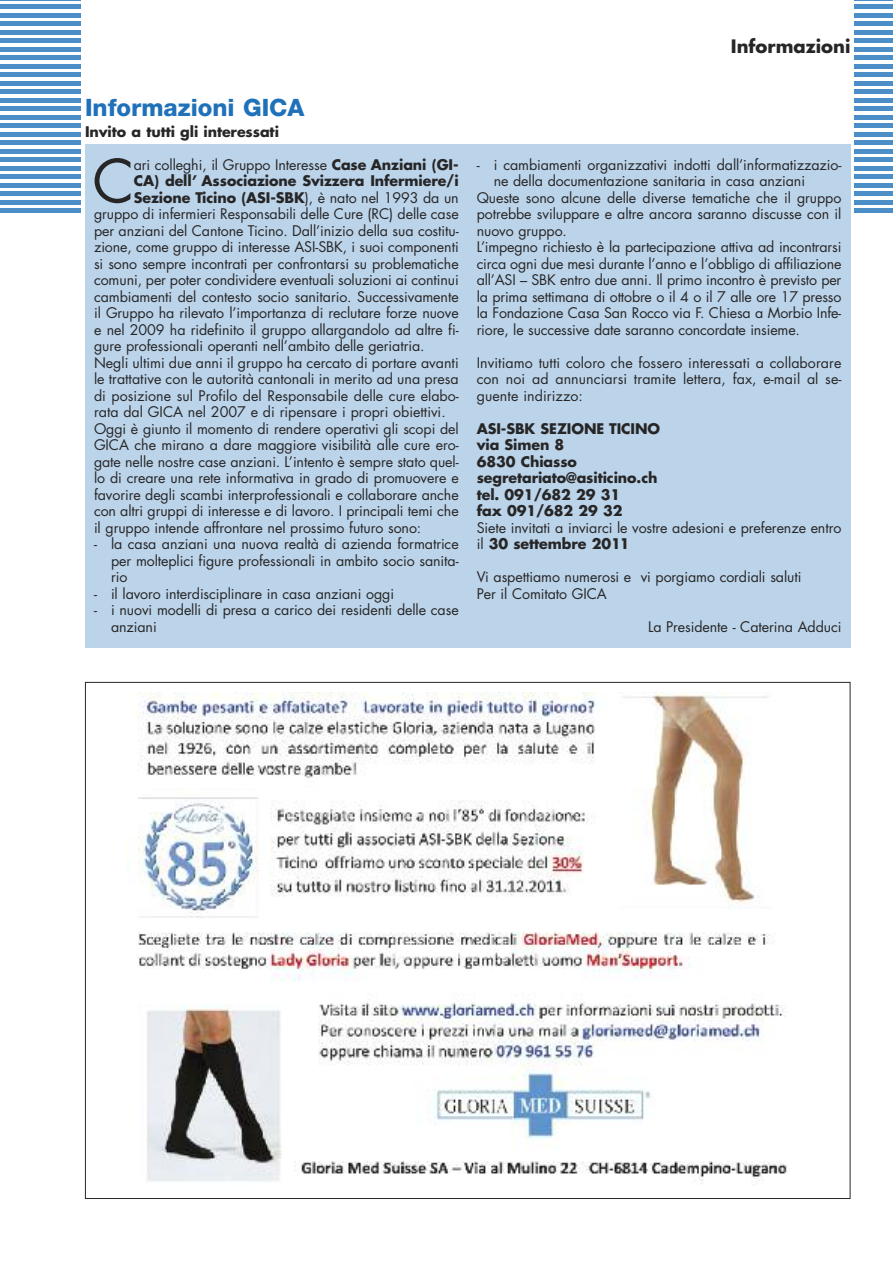
<style>
.page{position:relative;width:893px;height:1263px;background:#fff}
.page>*{position:absolute;margin:0;border:0;box-sizing:border-box;transform-origin:0 0}
.t1{font:58.05px "Futura";color:#272627}
.t2{font:800 24px "Helvetica Neue";color:#1f71b9}
.t3{font:700 18px "Futura";color:#272627}
.t4{font:14.25px/16.5px "Futura";letter-spacing:-.005em;color:#272627}
.t5{font:700 14.25px/16.5px "Futura";letter-spacing:-.005em;color:#272627}
.s1{font-weight:700}
.s2{font-weight:400}
</style>
<div class="page">
<hr style="left:855px;top:209px;width:38px;height:4px;background:#4c8ec7">
<hr style="left:855px;top:200px;width:38px;height:4px;background:#4c8ec7">
<hr style="left:855px;top:192px;width:38px;height:4px;background:#4c8ec7">
<hr style="left:855px;top:183px;width:38px;height:4px;background:#4c8ec7">
<hr style="left:855px;top:175px;width:38px;height:4px;background:#4c8ec7">
<hr style="left:855px;top:166px;width:38px;height:4px;background:#4c8ec7">
<hr style="left:855px;top:158px;width:38px;height:4px;background:#4c8ec7">
<hr style="left:855px;top:149px;width:38px;height:4px;background:#4c8ec7">
<hr style="left:855px;top:141px;width:38px;height:4px;background:#4c8ec7">
<hr style="left:855px;top:132px;width:38px;height:4px;background:#4c8ec7">
<hr style="left:855px;top:124px;width:38px;height:4px;background:#4c8ec7">
<hr style="left:855px;top:115px;width:38px;height:4px;background:#4c8ec7">
<hr style="left:855px;top:107px;width:38px;height:4px;background:#4c8ec7">
<hr style="left:855px;top:98px;width:38px;height:4px;background:#4c8ec7">
<hr style="left:855px;top:90px;width:38px;height:4px;background:#4c8ec7">
<hr style="left:855px;top:81px;width:38px;height:4px;background:#4c8ec7">
<hr style="left:855px;top:73px;width:38px;height:4px;background:#4c8ec7">
<hr style="left:855px;top:64px;width:38px;height:4px;background:#4c8ec7">
<hr style="left:855px;top:56px;width:38px;height:4px;background:#4c8ec7">
<hr style="left:855px;top:47px;width:38px;height:4px;background:#4c8ec7">
<hr style="left:855px;top:39px;width:38px;height:4px;background:#4c8ec7">
<hr style="left:855px;top:30px;width:38px;height:4px;background:#4c8ec7">
<div style="left:855px;top:21px;width:38px;height:5px;background:#4c8ec7"></div>
<hr style="left:855px;top:13px;width:38px;height:4px;background:#4c8ec7">
<div style="left:855px;top:4px;width:38px;height:5px;background:#4c8ec7"></div>
<hr style="left:855px;top:0;width:38px;height:1px;background:#4c8ec7">
<hr style="left:0;top:209px;width:81px;height:4px;background:#4c8ec7">
<hr style="left:0;top:200px;width:81px;height:4px;background:#4c8ec7">
<hr style="left:0;top:192px;width:81px;height:4px;background:#4c8ec7">
<hr style="left:0;top:183px;width:81px;height:4px;background:#4c8ec7">
<hr style="left:0;top:175px;width:81px;height:4px;background:#4c8ec7">
<hr style="left:0;top:166px;width:81px;height:4px;background:#4c8ec7">
<hr style="left:0;top:158px;width:81px;height:4px;background:#4c8ec7">
<hr style="left:0;top:149px;width:81px;height:4px;background:#4c8ec7">
<hr style="left:0;top:141px;width:81px;height:4px;background:#4c8ec7">
<hr style="left:0;top:132px;width:81px;height:4px;background:#4c8ec7">
<hr style="left:0;top:124px;width:81px;height:4px;background:#4c8ec7">
<hr style="left:0;top:115px;width:81px;height:4px;background:#4c8ec7">
<hr style="left:0;top:107px;width:81px;height:4px;background:#4c8ec7">
<hr style="left:0;top:98px;width:81px;height:4px;background:#4c8ec7">
<hr style="left:0;top:90px;width:81px;height:4px;background:#4c8ec7">
<hr style="left:0;top:81px;width:81px;height:4px;background:#4c8ec7">
<hr style="left:0;top:73px;width:81px;height:4px;background:#4c8ec7">
<hr style="left:0;top:64px;width:81px;height:4px;background:#4c8ec7">
<hr style="left:0;top:56px;width:81px;height:4px;background:#4c8ec7">
<hr style="left:0;top:47px;width:81px;height:4px;background:#4c8ec7">
<hr style="left:0;top:39px;width:81px;height:4px;background:#4c8ec7">
<hr style="left:0;top:30px;width:81px;height:4px;background:#4c8ec7">
<div style="left:0;top:21px;width:81px;height:5px;background:#4c8ec7"></div>
<hr style="left:0;top:13px;width:81px;height:4px;background:#4c8ec7">
<div style="left:0;top:4px;width:81px;height:5px;background:#4c8ec7"></div>
<hr style="left:0;top:0;width:81px;height:1px;background:#4c8ec7">
<img style="left:126px;top:693px;width:662px;height:492px">
<div style="left:85px;top:144px;width:765px;height:504px;background:#bcd4ea"></div>
<p class="t3" style="left:731px;top:38px;width:121px">Informazioni</p>
<h2 class="t2" style="left:85px;top:99px;width:221px">Informazioni GICA</h2>
<p class="t5" style="left:85px;top:124px;width:195px">Invito a tutti gli interessati</p>
<h1 class="t1" style="left:93px;top:155px;width:43px">C</h1>
<p class="t4" style="left:134px;top:157px;width:326px">ari colleghi, il Gruppo Interesse <span class="s1">Case Anziani (GI-</span></p>
<p class="t5" style="left:134px;top:174px;width:326px">CA) dell’ Associazione Svizzera Infermiere/i</p>
<p class="t5" style="left:134px;top:190px;width:326px">Sezione Ticino (ASI-SBK<span class="s2">), è nato nel 1993 da un</span></p>
<p class="t4" style="left:94px;top:207px;width:366px">gruppo di infermieri Responsabili delle Cure (RC) delle case</p>
<p class="t4" style="left:94px;top:223px;width:366px">per anziani del Cantone Ticino. Dall’inizio della sua costitu-</p>
<p class="t4" style="left:94px;top:240px;width:366px">zione, come gruppo di interesse ASI-SBK, i suoi componenti</p>
<p class="t4" style="left:94px;top:256px;width:366px">si sono sempre incontrati per confrontarsi su problematiche</p>
<p class="t4" style="left:94px;top:273px;width:366px">comuni, per poter condividere eventuali soluzioni ai continui</p>
<p class="t4" style="left:94px;top:289px;width:366px">cambiamenti del contesto socio sanitario. Successivamente</p>
<p class="t4" style="left:94px;top:306px;width:366px">il Gruppo ha rilevato l’importanza di reclutare forze nuove</p>
<p class="t4" style="left:94px;top:322px;width:366px">e nel 2009 ha ridefinito il gruppo allargandolo ad altre fi-</p>
<p class="t4" style="left:94px;top:339px;width:332px">gure professionali operanti nell’ambito delle geriatria.</p>
<p class="t4" style="left:94px;top:355px;width:366px">Negli ultimi due anni il gruppo ha cercato di portare avanti</p>
<p class="t4" style="left:94px;top:372px;width:366px">le trattative con le autorità cantonali in merito ad una presa</p>
<p class="t4" style="left:94px;top:388px;width:366px">di posizione sul Profilo del Responsabile delle cure elabo-</p>
<p class="t4" style="left:94px;top:405px;width:353px">rata dal GICA nel 2007 e di ripensare i propri obiettivi.</p>
<p class="t4" style="left:94px;top:421px;width:366px">Oggi è giunto il momento di rendere operativi gli scopi del</p>
<p class="t4" style="left:94px;top:438px;width:366px">GICA che mirano a dare maggiore visibilità alle cure ero-</p>
<p class="t4" style="left:94px;top:454px;width:366px">gate nelle nostre case anziani. L’intento è sempre stato quel-</p>
<p class="t4" style="left:94px;top:471px;width:366px">lo di creare una rete informativa in grado di promuovere e</p>
<p class="t4" style="left:94px;top:487px;width:366px">favorire degli scambi interprofessionali e collaborare anche</p>
<p class="t4" style="left:94px;top:504px;width:366px">con altri gruppi di interesse e di lavoro. I principali temi che</p>
<p class="t4" style="left:94px;top:520px;width:329px">il gruppo intende affrontare nel prossimo futuro sono:</p>
<p class="t4" style="left:111px;top:537px;width:349px;text-align:justify;text-indent:-17px">- la casa anziani una nuova realtà di azienda formatrice per molteplici figure professionali in ambito socio sanita&shy;rio</p>
<p class="t4" style="left:94px;top:586px;width:302px">- il lavoro interdisciplinare in casa anziani oggi</p>
<p class="t4" style="left:111px;top:603px;width:349px;text-indent:-17px">- i nuovi modelli di presa a carico dei residenti delle case anziani</p>
<p class="t4" style="left:477px;top:157px;width:366px">- i cambiamenti organizzativi indotti dall’informatizzazio-</p>
<p class="t4" style="left:494px;top:174px;width:313px">ne della documentazione sanitaria in casa anziani</p>
<p class="t4" style="left:477px;top:190px;width:366px">Queste sono alcune delle diverse tematiche che il gruppo</p>
<p class="t4" style="left:477px;top:207px;width:366px">potrebbe sviluppare e altre ancora saranno discusse con il</p>
<p class="t4" style="left:477px;top:223px;width:92px">nuovo gruppo.</p>
<p class="t4" style="left:477px;top:240px;width:366px">L’impegno richiesto è la partecipazione attiva ad incontrarsi</p>
<p class="t4" style="left:477px;top:256px;width:366px">circa ogni due mesi durante l’anno e l’obbligo di affiliazione</p>
<p class="t4" style="left:477px;top:273px;width:366px">all’ASI – SBK entro due anni. Il primo incontro è previsto per</p>
<p class="t4" style="left:477px;top:289px;width:366px">la prima settimana di ottobre o il 4 o il 7 alle ore 17 presso</p>
<p class="t4" style="left:477px;top:306px;width:366px">la Fondazione Casa San Rocco via F. Chiesa a Morbio Infe-</p>
<p class="t4" style="left:477px;top:322px;width:325px">riore, le successive date saranno concordate insieme.</p>
<p class="t4" style="left:477px;top:355px;width:366px;text-align:justify">Invitiamo tutti coloro che fossero interessati a collaborare con noi ad annunciarsi tramite lettera, fax, e-mail al se&shy;guente indirizzo:</p>
<p class="t5" style="left:477px;top:421px;width:185px">ASI-SBK SEZIONE TICINO via Simen 8<br>6830 Chiasso segretariato@asiticino.ch tel. 091/682 29 31<br>fax 091/682 29 32</p>
<p class="t4" style="left:477px;top:520px;width:366px">Siete invitati a inviarci le vostre adesioni e preferenze entro il <span class="s1">30 settembre 2011</span></p>
<p class="t4" style="left:477px;top:570px;width:326px">Vi aspettiamo numerosi e vi porgiamo cordiali saluti<br>Per il Comitato GICA</p>
<p class="t4" style="left:648px;top:619px;width:195px">La Presidente - Caterina Adduci</p>
</div>
